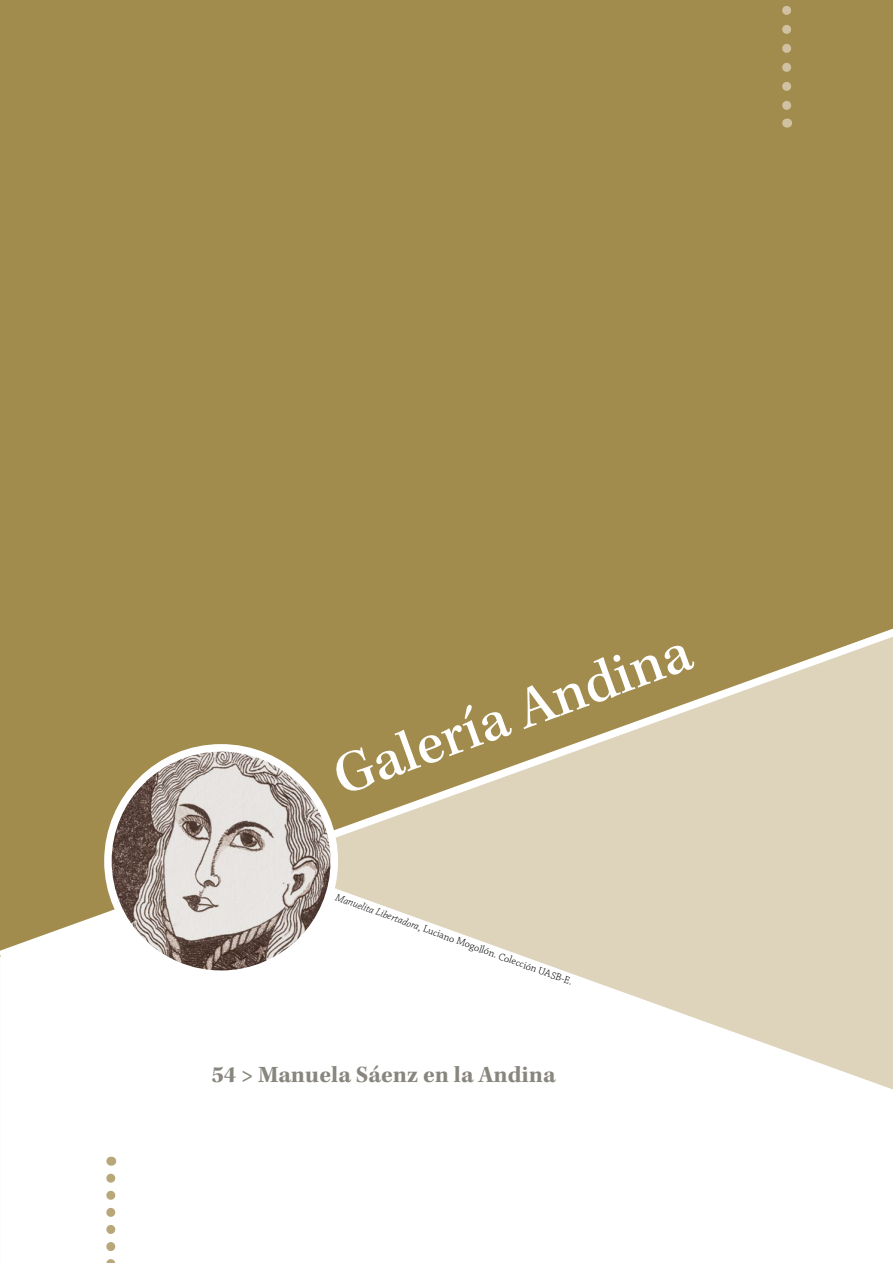
<style>
.page{position:relative;width:893px;height:1263px;background:#fff}
.page>*{position:absolute;margin:0;border:0;box-sizing:border-box;transform-origin:0 0}
.t1{font:500 60px "Kepler Std";color:#fff}
.t2{font:700 24px "Kepler Std";color:#89867f}
.t3{font:300 10.5px "Chaparral Pro";color:#000}
.s1{font-style:italic}
</style>
<div class="page">
<svg style="left:545px;top:964px;width:348px;height:125px"></svg>
<div style="left:0;top:0;width:893px;height:615px;background:#a28c4d"></div>
<svg style="left:0;top:615px;width:893px;height:349px;background:#c3b38a"></svg>
<img style="left:108px;top:748px;width:226px;height:226px;border-radius:113px">
<div style="left:104px;top:744px;width:234px;height:234px;border:8px solid #fff;border-radius:50%"></div>
<div style="left:756px;top:0;width:61px;height:128px;background:#a28c4d"></div>
<svg style="left:106px;top:1178px;width:9px;height:85px"></svg>
<h1 class="t1" style="left:324px;top:746px;width:378px;rotate:-20deg">Galería Andina</h1>
<p class="t3" style="left:338px;top:891px;width:253px;rotate:20deg"><span class="s1">Manuelita Libertadora</span>, Luciano Mogollón. Colección UASB-E.</p>
<h2 class="t2" style="left:211px;top:1061px;width:346px">54 &gt; Manuela Sáenz en la Andina</h2>
</div>
